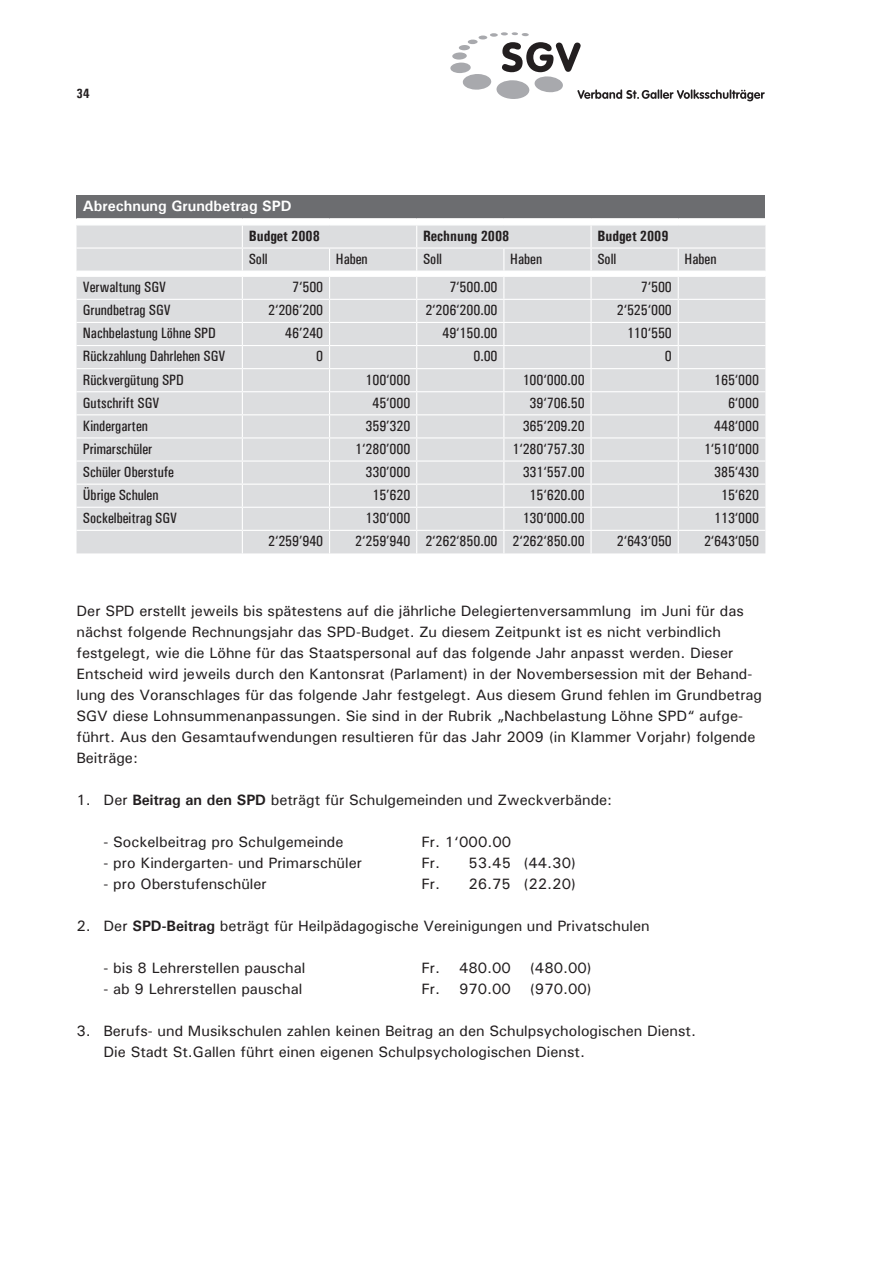
<style>
.page{position:relative;width:893px;height:1263px;background:#fff}
.page>*{position:absolute;margin:0;border:0;box-sizing:border-box;transform-origin:0 0}
.t1{font:500 15px/21px "Univers";color:#231f20}
.t2{font:500 condensed 15px "Univers";color:#231f20}
.t3{font:700 condensed 15px "Univers";color:#231f20}
.t4{font:700 15px "Univers";color:#fff}
.t5{font:700 condensed 13.5px "Univers";color:#231f20}
.s1{font-weight:700}
</style>
<div class="page">
<svg style="left:450px;top:32px;width:315px;height:69px"></svg>
<div style="left:77px;top:196px;width:688px;height:23px;background:#6c6d70"></div>
<svg style="left:77px;top:225px;width:688px;height:328px;background:#dedfe1"></svg>
<hr style="left:77px;top:218px;width:165px;height:1px;background:#fff">
<hr style="left:242px;top:218px;width:88px;height:1px;background:#fff">
<hr style="left:330px;top:218px;width:87px;height:1px;background:#fff">
<hr style="left:417px;top:218px;width:87px;height:1px;background:#fff">
<hr style="left:504px;top:218px;width:87px;height:1px;background:#fff">
<hr style="left:591px;top:218px;width:87px;height:1px;background:#fff">
<hr style="left:678px;top:218px;width:87px;height:1px;background:#fff">
<p class="t5" style="left:77px;top:85px;width:14px">34</p>
<p class="t4" style="left:83px;top:197px;width:210px">Abrechnung Grundbetrag SPD</p>
<p class="t3" style="left:249px;top:227px;width:73px">Budget 2008</p>
<p class="t3" style="left:423px;top:227px;width:88px">Rechnung 2008</p>
<p class="t3" style="left:597px;top:227px;width:73px">Budget 2009</p>
<p class="t2" style="left:249px;top:250px;width:20px">Soll</p>
<p class="t2" style="left:336px;top:250px;width:33px">Haben</p>
<p class="t2" style="left:423px;top:250px;width:20px">Soll</p>
<p class="t2" style="left:510px;top:250px;width:33px">Haben</p>
<p class="t2" style="left:597px;top:250px;width:20px">Soll</p>
<p class="t2" style="left:685px;top:250px;width:33px">Haben</p>
<p class="t2" style="left:83px;top:278px;width:85px">Verwaltung SGV</p>
<p class="t2" style="left:292px;top:278px;width:32px">7‘500</p>
<p class="t2" style="left:449px;top:278px;width:50px">7‘500.00</p>
<p class="t2" style="left:641px;top:278px;width:32px">7‘500</p>
<p class="t2" style="left:83px;top:301px;width:89px">Grundbetrag SGV</p>
<p class="t2" style="left:268px;top:301px;width:57px">2‘206’200</p>
<p class="t2" style="left:425px;top:301px;width:74px">2‘206‘200.00</p>
<p class="t2" style="left:617px;top:301px;width:57px">2‘525‘000</p>
<p class="t2" style="left:83px;top:324px;width:134px">Nachbelastung Löhne SPD</p>
<p class="t2" style="left:285px;top:324px;width:39px">46’240</p>
<p class="t2" style="left:442px;top:324px;width:57px">49‘150.00</p>
<p class="t2" style="left:627px;top:324px;width:46px">110‘550</p>
<p class="t2" style="left:83px;top:347px;width:144px">Rückzahlung Dahrlehen SGV</p>
<p class="t2" style="left:316px;top:347px;width:8px">0</p>
<p class="t2" style="left:473px;top:347px;width:26px">0.00</p>
<p class="t2" style="left:665px;top:347px;width:8px">0</p>
<p class="t2" style="left:83px;top:371px;width:103px">Rückvergütung SPD</p>
<p class="t2" style="left:366px;top:371px;width:46px">100‘000</p>
<p class="t2" style="left:523px;top:371px;width:63px">100‘000.00</p>
<p class="t2" style="left:714px;top:371px;width:46px">165‘000</p>
<p class="t2" style="left:83px;top:394px;width:78px">Gutschrift SGV</p>
<p class="t2" style="left:372px;top:394px;width:39px">45‘000</p>
<p class="t2" style="left:530px;top:394px;width:57px">39‘706.50</p>
<p class="t2" style="left:728px;top:394px;width:32px">6‘000</p>
<p class="t2" style="left:83px;top:417px;width:67px">Kindergarten</p>
<p class="t2" style="left:366px;top:417px;width:46px">359’320</p>
<p class="t2" style="left:523px;top:417px;width:63px">365‘209.20</p>
<p class="t2" style="left:714px;top:417px;width:46px">448‘000</p>
<p class="t2" style="left:83px;top:440px;width:71px">Primarschüler</p>
<p class="t2" style="left:355px;top:440px;width:57px">1‘280’000</p>
<p class="t2" style="left:512px;top:440px;width:74px">1‘280‘757.30</p>
<p class="t2" style="left:704px;top:440px;width:57px">1‘510‘000</p>
<p class="t2" style="left:83px;top:463px;width:93px">Schüler Oberstufe</p>
<p class="t2" style="left:366px;top:463px;width:46px">330’000</p>
<p class="t2" style="left:523px;top:463px;width:63px">331‘557.00</p>
<p class="t2" style="left:714px;top:463px;width:46px">385‘430</p>
<p class="t2" style="left:83px;top:486px;width:77px">Übrige Schulen</p>
<p class="t2" style="left:372px;top:486px;width:39px">15’620</p>
<p class="t2" style="left:530px;top:486px;width:57px">15‘620.00</p>
<p class="t2" style="left:721px;top:486px;width:39px">15‘620</p>
<p class="t2" style="left:83px;top:509px;width:96px">Sockelbeitrag SGV</p>
<p class="t2" style="left:366px;top:509px;width:46px">130‘000</p>
<p class="t2" style="left:523px;top:509px;width:63px">130‘000.00</p>
<p class="t2" style="left:714px;top:509px;width:46px">113‘000</p>
<p class="t2" style="left:268px;top:532px;width:57px">2‘259’940</p>
<p class="t2" style="left:355px;top:532px;width:231px">2‘259’940 2‘262‘850.00 2‘262‘850.00</p>
<p class="t2" style="left:617px;top:532px;width:57px">2‘643‘050</p>
<p class="t2" style="left:704px;top:532px;width:57px">2‘643‘050</p>
<p class="t1" style="left:77px;top:600px;width:687px">Der SPD erstellt jeweils bis spätestens auf die jährliche Delegiertenversammlung im Juni für das nächst folgende Rechnungsjahr das SPD-Budget. Zu diesem Zeitpunkt ist es nicht verbindlich festgelegt, wie die Löhne für das Staatspersonal auf das folgende Jahr anpasst werden. Dieser Entscheid wird jeweils durch den Kantonsrat (Parlament) in der Novembersession mit der Behand&shy;lung des Voranschlages für das folgende Jahr festgelegt. Aus diesem Grund fehlen im Grundbetrag SGV diese Lohnsummenanpassungen. Sie sind in der Rubrik „Nachbelastung Löhne SPD“ aufge&shy;führt. Aus den Gesamtaufwendungen resultieren für das Jahr 2009 (in Klammer Vorjahr) folgende Beiträge:</p>
<p class="t1" style="left:77px;top:789px;width:537px">1. Der <span class="s1">Beitrag an den SPD</span> beträgt für Schulgemeinden und Zweckverbände:</p>
<p class="t1" style="left:104px;top:831px;width:241px">- Sockelbeitrag pro Schulgemeinde</p>
<p class="t1" style="left:422px;top:831px;width:91px">Fr. 1‘000.00</p>
<p class="t1" style="left:104px;top:852px;width:260px">- pro Kindergarten- und Primarschüler</p>
<p class="t1" style="left:422px;top:852px;width:156px">Fr. 53.45 (44.30)</p>
<p class="t1" style="left:104px;top:873px;width:165px">- pro Oberstufenschüler</p>
<p class="t1" style="left:422px;top:873px;width:156px">Fr. 26.75 (22.20)</p>
<p class="t1" style="left:77px;top:915px;width:575px">2. Der <span class="s1">SPD-Beitrag</span> beträgt für Heilpädagogische Vereinigungen und Privatschulen</p>
<p class="t1" style="left:104px;top:957px;width:203px">- bis 8 Lehrerstellen pauschal</p>
<p class="t1" style="left:422px;top:957px;width:91px">Fr. 480.00</p>
<p class="t1" style="left:530px;top:957px;width:63px">(480.00)</p>
<p class="t1" style="left:104px;top:978px;width:200px">- ab 9 Lehrerstellen pauschal</p>
<p class="t1" style="left:422px;top:978px;width:91px">Fr. 970.00</p>
<p class="t1" style="left:530px;top:978px;width:63px">(970.00)</p>
<p class="t1" style="left:104px;top:1020px;width:594px;text-indent:-27px">3. Berufs- und Musikschulen zahlen keinen Beitrag an den Schulpsychologischen Dienst.<br>Die Stadt St.Gallen führt einen eigenen Schulpsychologischen Dienst.</p>
</div>
